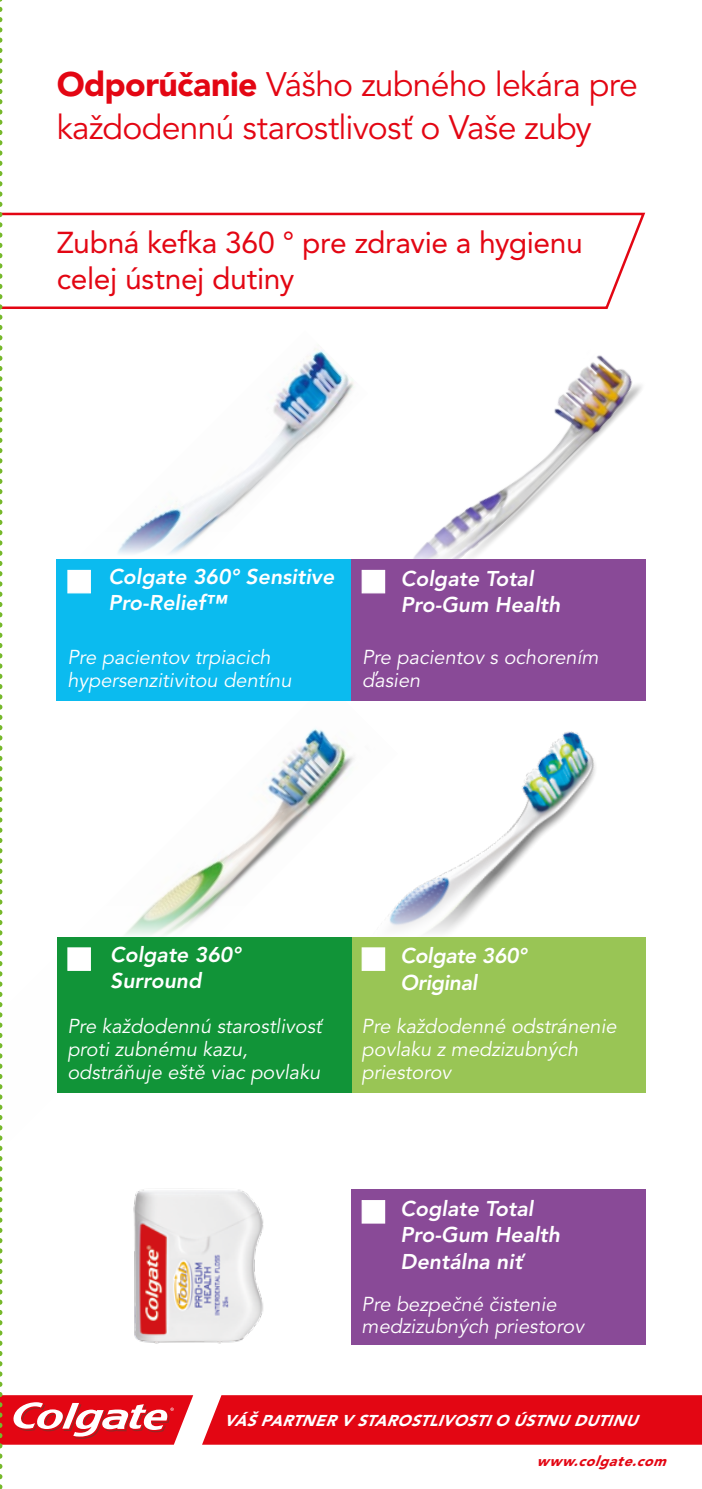
<style>
.page{position:relative;width:702px;height:1489px;background:#fff}
.page>*{position:absolute;margin:0;border:0;box-sizing:border-box;transform-origin:0 0}
.t1{font:33.75px/42.5px "Ave Creo";letter-spacing:-.025em;color:#e30613}
.t2{font:30px/36px "Ave Creo";letter-spacing:-.015em;color:#e30613}
.t3{font:italic 800 21.25px/26.2px "Ave Creo";color:#fff}
.t4{font:italic 800 21.25px/26.2px "Ave Creo";letter-spacing:-.02em;color:#fff}
.t5{font:italic 20px/22.5px "Ave Creo";color:#fff}
.t6{font:italic 700 15.5px "Ave Creo";letter-spacing:.005em;color:#fff}
.t7{font:italic 700 14.25px "Ave Creo";color:#e30613}
.s1{font-weight:700}
</style>
<div class="page">
<img style="left:413px;top:355px;width:233px;height:346px">
<img style="left:193px;top:349px;width:161px;height:193px">
<img style="left:193px;top:728px;width:205px;height:365px">
<img style="left:348px;top:728px;width:247px;height:208px">
<div style="left:57px;top:559px;width:294px;height:142px;background:#0bbbef"></div>
<div style="left:351px;top:559px;width:294px;height:142px;background:#894a97"></div>
<div style="left:351px;top:936px;width:294px;height:156px;background:#99c555"></div>
<div style="left:351px;top:1189px;width:294px;height:156px;background:#894a97"></div>
<div style="left:57px;top:936px;width:294px;height:156px;background:#119438"></div>
<div style="left:361px;top:570px;width:24px;height:23px;background:#fff;border:1px solid #fff"></div>
<div style="left:361px;top:947px;width:24px;height:23px;background:#fff;border:1px solid #fff"></div>
<div style="left:361px;top:1199px;width:24px;height:24px;background:#fff;border:1px solid #fff"></div>
<img style="left:193px;top:1189px;width:71px;height:155px">
<svg style="left:193px;top:212px;width:453px;height:97px"></svg>
<div style="left:202px;top:1395px;width:500px;height:49px;background:#e30613"></div>
<svg style="left:0;top:0;width:193px;height:1489px"></svg>
<h1 class="t1" style="left:57px;top:63px;width:582px"><span class="s1">Odporúčanie</span> Vášho zubného lekára pre každodennú starostlivosť o Vaše zuby</h1>
<h2 class="t2" style="left:57px;top:224px;width:527px">Zubná kefka 360 ° pre zdravie a hygienu celej ústnej dutiny</h2>
<p class="t3" style="left:108px;top:563px;width:227px">Colgate 360° Sensitive<br>Pro-Relief™</p>
<p class="t3" style="left:401px;top:565px;width:161px">Colgate Total<br>Pro-Gum Health</p>
<p class="t5" style="left:67px;top:646px;width:226px">Pre pacientov trpiacich hypersenzitivitou dentínu</p>
<p class="t5" style="left:362px;top:646px;width:238px">Pre pacientov s ochorením ďasien</p>
<p class="t3" style="left:110px;top:940px;width:132px">Colgate 360°<br>Surround</p>
<p class="t5" style="left:67px;top:1015px;width:256px">Pre každodennú starostlivosť proti zubnému kazu, odstráňuje eště viac povlaku</p>
<p class="t4" style="left:400px;top:942px;width:128px">Colgate 360°<br>Original</p>
<p class="t5" style="left:361px;top:1015px;width:256px">Pre každodenné odstránenie povlaku z medzizubných priestorov</p>
<p class="t3" style="left:400px;top:1195px;width:161px">Coglate Total<br>Pro-Gum Health<br>Dentálna niť</p>
<p class="t5" style="left:361px;top:1292px;width:224px">Pre bezpečné čistenie medzizubných priestorov</p>
<p class="t6" style="left:224px;top:1409px;width:419px">VÁŠ PARTNER V STAROSTLIVOSTIO ÚSTNU DUTINU</p>
<p class="t7" style="left:536px;top:1451px;width:135px">WWW.COLGATE.COM</p>
</div>
